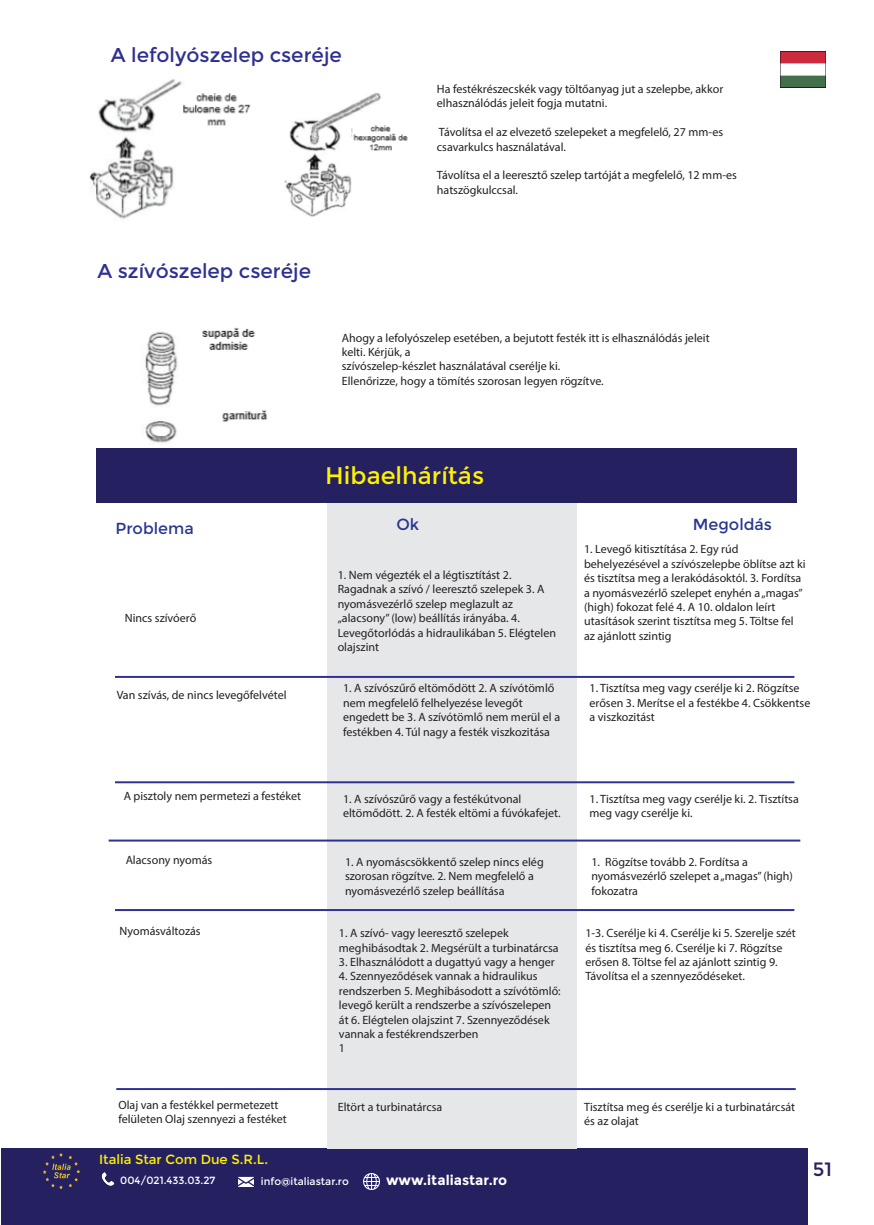
<style>
.page{position:relative;width:874px;height:1225px;background:#fff}
.page>*{position:absolute;margin:0;border:0;box-sizing:border-box;transform-origin:0 0}
.t1{font:24px "Montserrat";color:#fff101}
.t2{font:20px "Montserrat";color:#2e3092}
.t3{font:19.2px "Montserrat";color:#252161;scale:1.04 1}
.t4{font:16px "Montserrat";color:#283890}
.t5{font:700 13.8px "Montserrat";color:#fff}
.t6{font:13.2px "Montserrat";color:#fff101}
.t7{font:12px/14.4px "Myriad Pro";color:#231f20}
.t8{font:10.4px "Montserrat";color:#fff}
</style>
<div class="page">
<div style="left:1px;top:1149px;width:806px;height:76px;background:#252161"></div>
<img style="left:44px;top:1153px;width:36px;height:35px">
<svg style="left:101px;top:1172px;width:13px;height:13px"></svg>
<img style="left:238px;top:1176px;width:16px;height:11px">
<img style="left:363px;top:1173px;width:16px;height:16px">
<img style="left:89px;top:79px;width:162px;height:140px">
<img style="left:284px;top:93px;width:124px;height:124px">
<img style="left:145px;top:328px;width:123px;height:115px">
<div style="left:327px;top:480px;width:250px;height:669px;background:#e6e7e9"></div>
<div style="left:96px;top:448px;width:700px;height:55px;background:#252161"></div>
<hr style="left:115px;top:781px;width:679px;height:2px;background:#2e3092">
<hr style="left:115px;top:676px;width:679px;height:2px;background:#2e3092">
<hr style="left:109px;top:839px;width:691px;height:2px;background:#2e3092">
<hr style="left:115px;top:909px;width:679px;height:2px;background:#2e3092">
<hr style="left:116px;top:1088px;width:679px;height:2px;background:#2e3092">
<img style="left:780px;top:52px;width:45px;height:36px">
<h2 class="t2" style="left:111px;top:43px;width:232px">A lefolyószelep cseréje</h2>
<h2 class="t2" style="left:97px;top:259px;width:215px">A szívószelep cseréje</h2>
<p class="t7" style="left:436px;top:82px;width:288px">Ha festékrészecskék vagy töltőanyag jut a szelepbe, akkor elhasználódás jeleit fogja mutatni.</p>
<p class="t7" style="left:436px;top:125px;width:287px">Távolítsa el az elvezető szelepeket a megfelelő, 27 mm-es csavarkulcs használatával.</p>
<p class="t7" style="left:436px;top:168px;width:301px">Távolítsa el a leeresztő szelep tartóját a megfelelő, 12 mm-es hatszögkulccsal.</p>
<p class="t7" style="left:341px;top:330px;width:369px">Ahogy a lefolyószelep esetében, a bejutott festék itt is elhasználódás jeleit kelti. Kérjük, a<br>szívószelep-készlet használatával cserélje ki.<br>Ellenőrizze, hogy a tömítés szorosan legyen rögzítve.</p>
<h1 class="t1" style="left:325px;top:462px;width:160px">Hibaelhárítás</h1>
<h3 class="t4" style="left:115px;top:519px;width:80px">Problema</h3>
<h3 class="t4" style="left:692px;top:515px;width:81px">Megoldás</h3>
<h3 class="t4" style="left:396px;top:515px;width:24px">Ok</h3>
<p class="t7" style="left:125px;top:610px;width:73px">Nincs szívóerő</p>
<p class="t7" style="left:117px;top:687px;width:171px">Van szívás, de nincs levegőfelvétel</p>
<p class="t7" style="left:124px;top:789px;width:179px">A pisztoly nem permetezi a festéket</p>
<p class="t7" style="left:337px;top:567px;width:220px">1. Nem végezték el a légtisztítást 2.<br>Ragadnak a szívó / leeresztő szelepek 3. A nyomásvezérlő szelep meglazult az „alacsony” (low) beállítás irányába. 4.<br>Levegőtorlódás a hidraulikában 5. Elégtelen olajszint</p>
<p class="t7" style="left:584px;top:542px;width:223px">1. Levegő kitisztítása 2. Egy rúd behelyezésével a szívószelepbe öblítse azt ki és tisztítsa meg a lerakódásoktól. 3. Fordítsa a nyomásvezérlő szelepet enyhén a „magas” (high) fokozat felé 4. A 10. oldalon leírt utasítások szerint tisztítsa meg 5. Töltse fel az ajánlott szintig</p>
<p class="t7" style="left:343px;top:681px;width:218px">1. A szívószűrő eltömődött 2. A szívótömlő nem megfelelő felhelyezése levegőt engedett be 3. A szívótömlő nem merül el a festékben 4. Túl nagy a festék viszkozitása</p>
<p class="t7" style="left:589px;top:681px;width:222px">1. Tisztítsa meg vagy cserélje ki 2. Rögzítse erősen 3. Merítse el a festékbe 4. Csökkentse a viszkozitást</p>
<p class="t7" style="left:343px;top:791px;width:219px">1. A szívószűrő vagy a festékútvonal eltömődött. 2. A festék eltömi a fúvókafejet.</p>
<p class="t7" style="left:589px;top:791px;width:211px">1. Tisztítsa meg vagy cserélje ki. 2. Tisztítsa meg vagy cserélje ki.</p>
<p class="t7" style="left:126px;top:852px;width:88px">Alacsony nyomás</p>
<p class="t7" style="left:345px;top:854px;width:200px">1. A nyomáscsökkentő szelep nincs elég szorosan rögzítve. 2. Nem megfelelő a nyomásvezérlő szelep beállítása</p>
<p class="t7" style="left:591px;top:854px;width:203px">1. Rögzítse tovább 2. Fordítsa a nyomásvezérlő szelepet a „magas” (high) fokozatra</p>
<p class="t7" style="left:119px;top:923px;width:83px">Nyomásváltozás</p>
<p class="t7" style="left:339px;top:925px;width:221px">1. A szívó- vagy leeresztő szelepek meghibásodtak 2. Megsérült a turbinatárcsa</p>
<p class="t7" style="left:339px;top:954px;width:217px">3. Elhasználódott a dugattyú vagy a henger</p>
<p class="t7" style="left:339px;top:969px;width:223px">4. Szennyeződések vannak a hidraulikus rendszerben 5. Meghibásodott a szívótömlő: levegő került a rendszerbe a szívószelepen át 6. Elégtelen olajszint 7. Szennyeződések vannak a festékrendszerben<br>1</p>
<p class="t7" style="left:585px;top:925px;width:212px">1-3. Cserélje ki 4. Cserélje ki 5. Szerelje szét és tisztítsa meg 6. Cserélje ki 7. Rögzítse erősen 8. Töltse fel az ajánlott szintig 9.<br>Távolítsa el a szennyeződéseket.</p>
<p class="t7" style="left:118px;top:1097px;width:170px">Olaj van a festékkel permetezett felületen Olaj szennyezi a festéket</p>
<p class="t7" style="left:337px;top:1099px;width:106px">Eltört a turbinatárcsa</p>
<p class="t7" style="left:584px;top:1099px;width:212px">Tisztítsa meg és cserélje ki a turbinatárcsát és az olajat</p>
<p class="t6" style="left:99px;top:1152px;width:170px">Italia Star Com Due S.R.L.</p>
<p class="t8" style="left:120px;top:1174px;width:97px">004/021.433.03.27</p>
<p class="t8" style="left:261px;top:1175px;width:89px">info@italiastar.ro</p>
<p class="t5" style="left:386px;top:1171px;width:123px">www.italiastar.ro</p>
<h3 class="t3" style="left:812px;top:1157px;width:20px">51</h3>
</div>
